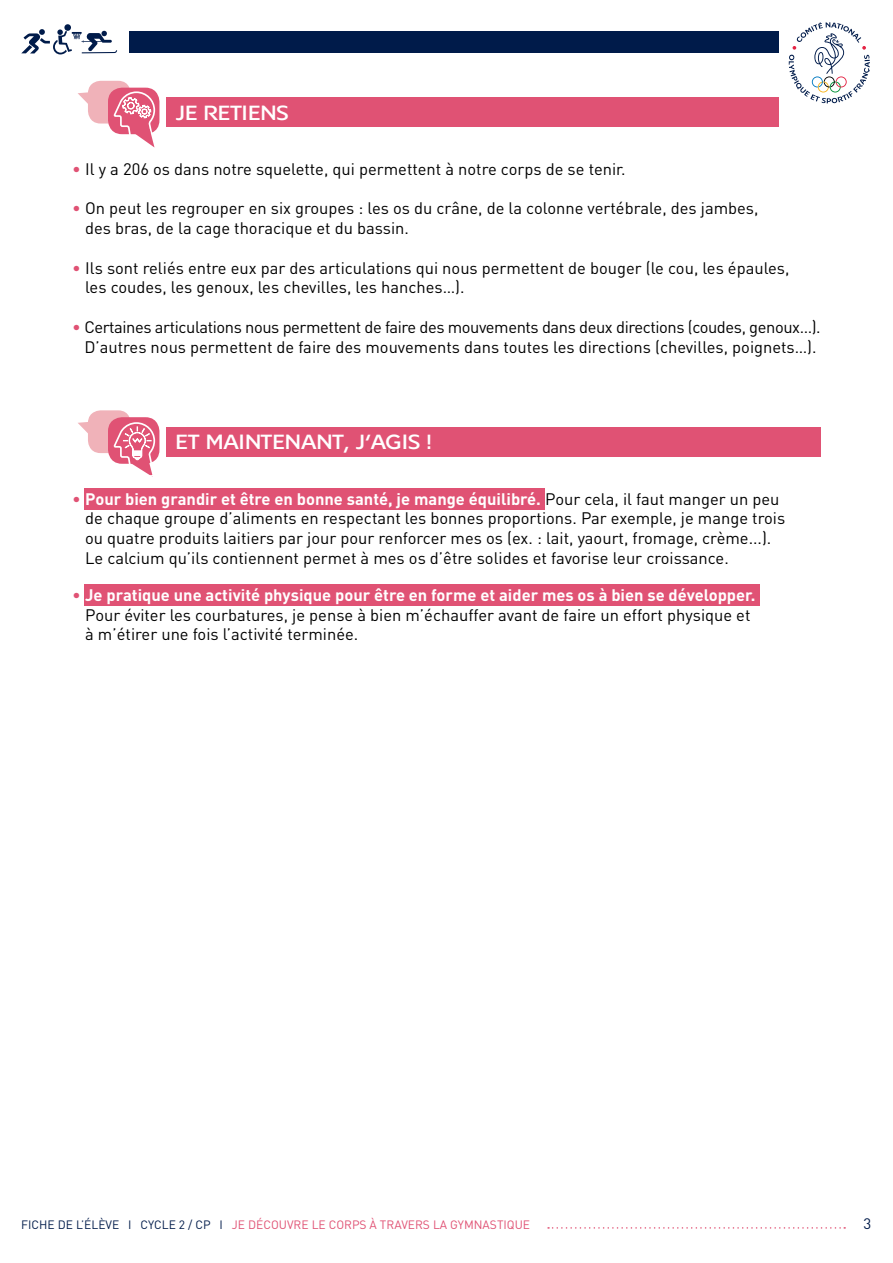
<style>
.page{position:relative;width:893px;height:1263px;background:#fff}
.page>*{position:absolute;margin:0;border:0;box-sizing:border-box;transform-origin:0 0}
.t1{font:500 22.5px "Franceolympique";color:#fff}
.t2{font:16.5px/19.8px "DIN";color:#000}
.t3{font:16.5px/19.8px "DIN";letter-spacing:-.025em;color:#000;text-align:center}
.t4{font:15px "DIN";color:#001b4a}
.t5{font:12px "DIN";color:#e05274}
.s1{color:#e05274}
.s2{font-weight:700;color:#fff}
.s3{color:#001b4a}
</style>
<div class="page">
<div style="left:64px;top:24px;width:7px;height:7px;background:#001b4a;border-radius:50%"></div>
<svg style="left:21px;top:29px;width:96px;height:26px"></svg>
<div style="left:129px;top:31px;width:649px;height:22px;background:#001b4a"></div>
<svg style="left:789px;top:22px;width:81px;height:81px"></svg>
<svg style="left:548px;top:1227px;width:297px;height:2px"></svg>
<div style="left:166px;top:97px;width:612px;height:30px;background:#e05274"></div>
<div style="left:88px;top:81px;width:43px;height:43px;background:#f0b2b9;border-radius:13px"></div>
<svg style="left:78px;top:92px;width:10px;height:12px"></svg>
<div style="left:108px;top:88px;width:51px;height:46px;background:#e05274;border-radius:14px"></div>
<svg style="left:112px;top:91px;width:44px;height:57px"></svg>
<div style="left:166px;top:427px;width:655px;height:29px;background:#e05274"></div>
<div style="left:88px;top:410px;width:43px;height:43px;background:#f0b2b9;border-radius:13px"></div>
<svg style="left:78px;top:422px;width:10px;height:12px"></svg>
<div style="left:108px;top:417px;width:51px;height:47px;background:#e05274;border-radius:14px"></div>
<svg style="left:112px;top:421px;width:44px;height:56px"></svg>
<div style="left:84px;top:488px;width:460px;height:21px;background:#e05274"></div>
<div style="left:84px;top:584px;width:675px;height:21px;background:#e05274"></div>
<h1 class="t1" style="left:175px;top:99px;width:115px">JE RETIENS</h1>
<p class="t2" style="left:72px;top:158px;width:555px"><span class="s1">•</span> Il y a 206 os dans notre squelette, qui permettent à notre corps de se tenir.</p>
<p class="t2" style="left:85px;top:198px;width:675px;text-indent:-13px"><span class="s1">•</span> On peut les regrouper en six groupes : les os du crâne, de la colonne vertébrale, des jambes, des bras, de la cage thoracique et du bassin.</p>
<p class="t2" style="left:85px;top:257px;width:706px;text-indent:-13px"><span class="s1">•</span> Ils sont reliés entre eux par des articulations qui nous permettent de bouger (le cou, les épaules, les coudes, les genoux, les chevilles, les hanches…).</p>
<p class="t3" style="left:72px;top:317px;width:750px"><span class="s1">•</span> Certaines articulations nous permettent de faire des mouvements dans deux directions (coudes, genoux…).<br>D’autres nous permettent de faire des mouvements dans toutes les directions (chevilles, poignets…).</p>
<h1 class="t1" style="left:175px;top:429px;width:258px">ET MAINTENANT, J’AGIS !</h1>
<p class="t2" style="left:85px;top:488px;width:701px;text-indent:-13px"><span class="s1">•</span> <span class="s2">Pour bien grandir et être en bonne santé, je mange équilibré.</span> Pour cela, il faut manger un peu de chaque groupe d’aliments en respectant les bonnes proportions. Par exemple, je mange trois ou quatre produits laitiers par jour pour renforcer mes os (ex. : lait, yaourt, fromage, crème...).<br>Le calcium qu’ils contiennent permet à mes os d’être solides et favorise leur croissance.</p>
<p class="t2" style="left:85px;top:585px;width:672px;text-indent:-13px"><span class="s1">•</span> <span class="s2">Je pratique une activité physique pour être en forme et aider mes os à bien se développer.<br></span>Pour éviter les courbatures, je pense à bien m’échauffer avant de faire un effort physique et à m’étirer une fois l’activité terminée.</p>
<p class="t5" style="left:21px;top:1217px;width:510px"><span class="s3">FICHE DE L’ÉLÈVE I CYCLE 2 / CP I</span> JE DÉCOUVRE LE CORPS À TRAVERS LA GYMNASTIQUE</p>
<p class="t4" style="left:863px;top:1214px;width:9px">3</p>
</div>
